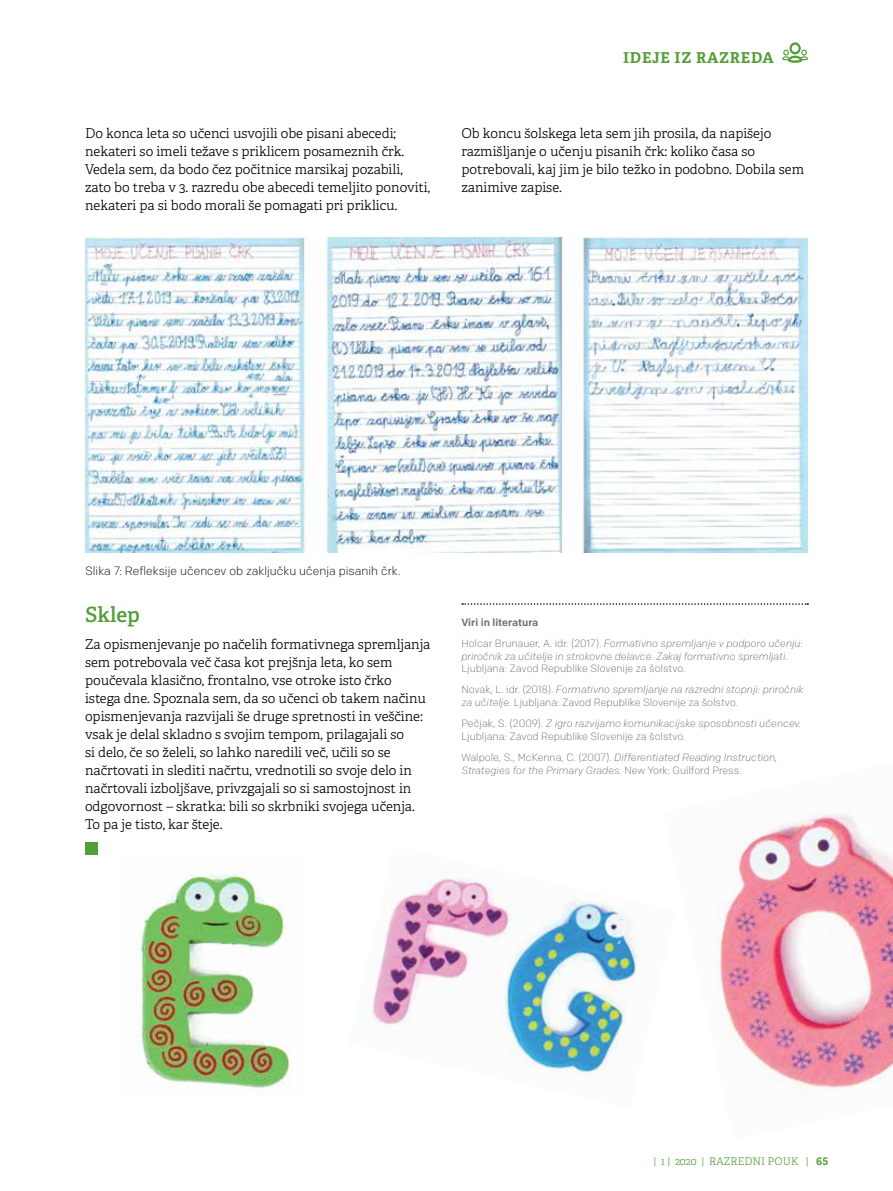
<style>
.page{position:relative;width:893px;height:1191px;background:#fff}
.page>*{position:absolute;margin:0;border:0;box-sizing:border-box;transform-origin:0 0}
.t1{font:600 21px "Adelle";color:#549e3a}
.t2{font:700 15px "Adelle";color:#549e3a}
.t3{font:300 13.5px/18px "Adelle";color:#000}
.t4{font:300 12px "Chrono";color:#000}
.t5{font:300 10.5px/21.1px "Chrono";color:#6d6e71}
.t6{font:italic 300 10.5px/21.1px "Chrono";color:#6d6e71}
.t7{font:300 10.5px "Adelle";color:#549e3a}
.s1{font-weight:500;font-style:normal}
.s2{font-style:normal}
.s3{font-style:italic}
.s4{font-family:"Adelle Sans";font-weight:700}
</style>
<div class="page">
<svg style="left:782px;top:42px;width:26px;height:21px"></svg>
<img style="left:85px;top:238px;width:723px;height:314px">
<div style="left:85px;top:842px;width:12px;height:13px;background:#549e3a"></div>
<svg style="left:462px;top:603px;width:346px;height:2px"></svg>
<img style="left:717px;top:809px;width:176px;height:281px">
<img style="left:135px;top:870px;width:155px;height:221px">
<img style="left:371px;top:876px;width:272px;height:203px">
<p class="t2" style="left:623px;top:48px;width:11px">IDEJE</p>
<p class="t2" style="left:675px;top:48px;width:34px">IZ RAZREDA</p>
<p class="t3" style="left:85px;top:124px;width:347px">Do konca leta so učenci usvojili obe pisani abecedi; nekateri so imeli težave s priklicem posameznih črk.<br>Vedela sem, da bodo čez počitnice marsikaj pozabili, zato bo treba v 3. razredu obe abecedi temeljito ponoviti, nekateri pa si bodo morali še pomagati pri priklicu.</p>
<p class="t3" style="left:461px;top:124px;width:344px">Ob koncu šolskega leta sem jih prosila, da napišejo razmišljanje o učenju pisanih črk: koliko časa so potrebovali, kaj jim je bilo težko in podobno. Dobila sem zanimive zapise.</p>
<p class="t4" style="left:85px;top:563px;width:317px">Slika 7: Refleksije učencev ob zaključku učenja pisanih črk.</p>
<h1 class="t1" style="left:85px;top:601px;width:57px">Sklep</h1>
<p class="t3" style="left:85px;top:635px;width:347px">Za opismenjevanje po načelih formativnega spremljanja sem potrebovala več časa kot prejšnja leta, ko sem poučevala klasično, frontalno, vse otroke isto črko istega dne. Spoznala sem, da so učenci ob takem načinu opismenjevanja razvijali še druge spretnosti in veščine: vsak je delal skladno s svojim tempom, prilagajali so<br>si delo, če so želeli, so lahko naredili več, učili so se načrtovati in slediti načrtu, vrednotili so svoje delo in načrtovali izboljšave, privzgajali so si samostojnost in odgovornost – skratka: bili so skrbniki svojega učenja.<br>To pa je tisto, kar šteje.</p>
<p class="t6" style="left:461px;top:612px;width:343px"><span class="s1">Viri in literatura<br></span><span class="s2">Holcar Brunauer, A. idr. (2017).</span> Formativno spremljanje v podporo učenju:</p>
<p class="t6" style="left:461px;top:645px;width:328px">priročnik za učitelje in strokovne delavce. Zakaj formativno spremljati.</p>
<p class="t5" style="left:461px;top:658px;width:344px">Ljubljana: Zavod Republike Slovenije za šolstvo.<br>Novak, L. idr. (2018). <span class="s3">Formativno spremljanje na razredni stopnji: priročnik</span></p>
<p class="t5" style="left:461px;top:692px;width:341px"><span class="s3">za učitelje.</span> Ljubljana: Zavod Republike Slovenije za šolstvo.<br>Pečjak, S. (2009). <span class="s3">Z igro razvijamo komunikacijske sposobnosti učencev.</span></p>
<p class="t5" style="left:461px;top:725px;width:318px">Ljubljana: Zavod Republike Slovenije za šolstvo.<br>Walpole, S., McKenna, C. (2007). <span class="s3">Differentiated Reading Instruction,</span></p>
<p class="t6" style="left:461px;top:759px;width:282px">Strategies for the Primary Grades. <span class="s2">New York: Guilford Press.</span></p>
<p class="t7" style="left:653px;top:1154px;width:176px">| 1 | 2020 | RAZREDNI POUK | <span class="s4">65</span></p>
</div>
